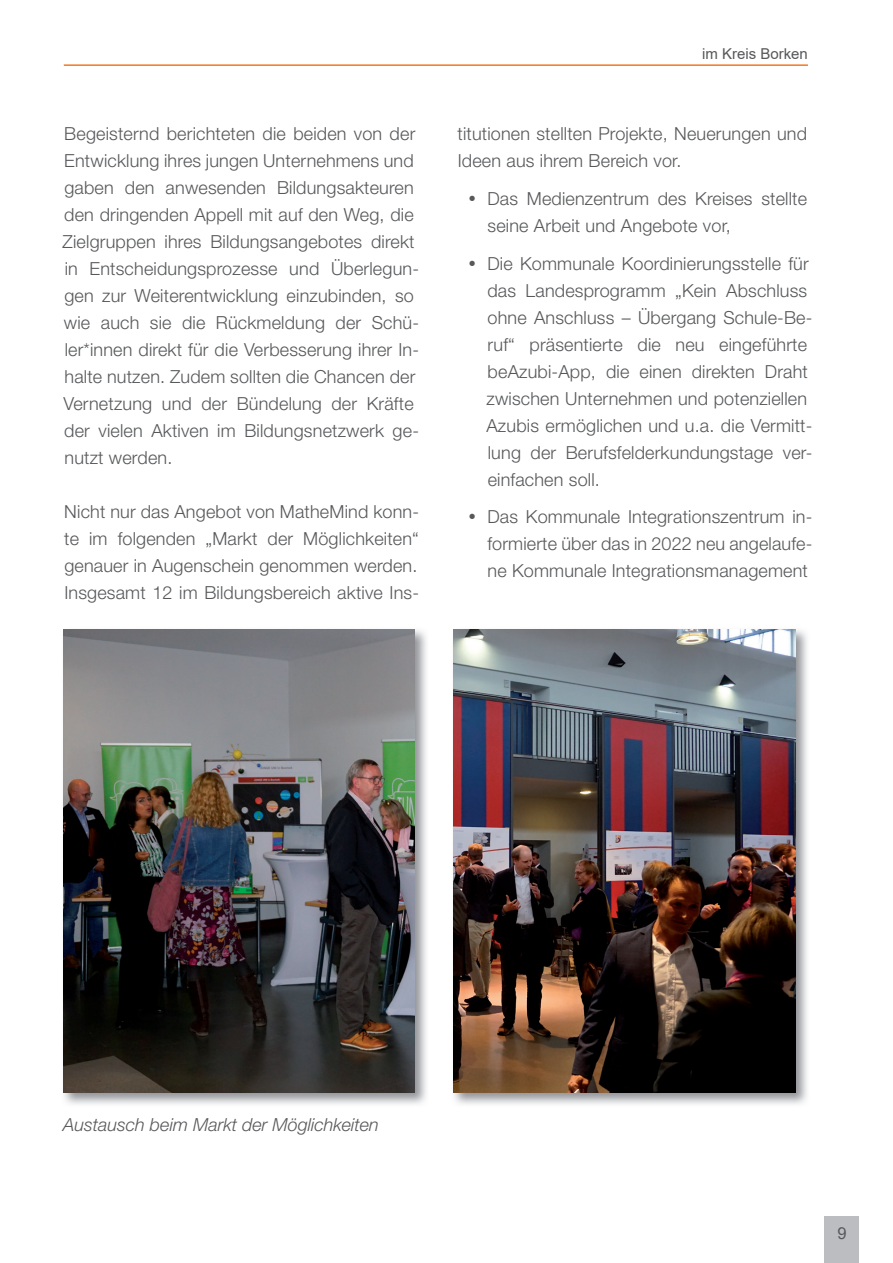
<style>
.page{position:relative;width:893px;height:1263px;background:#fff}
.page>*{position:absolute;margin:0;border:0;box-sizing:border-box;transform-origin:0 0}
.t1{font:300 18px/27px "Helvetica Neue LT Std";letter-spacing:.01em;color:#57585a}
.t2{font:italic 300 18px "Helvetica Neue LT Std";color:#57585a}
.t3{font:16.5px "Arial";color:#57585a}
.t4{font:15px "Arial";color:#57585a}
</style>
<div class="page">
<div style="left:825px;top:1216px;width:34px;height:47px;background:#bcbdc0"></div>
<hr style="left:64px;top:64px;width:744px;height:2px;background:#f47721">
<img style="left:453px;top:629px;width:354px;height:475px">
<img style="left:454px;top:629px;width:341px;height:464px">
<img style="left:63px;top:629px;width:363px;height:475px">
<img style="left:64px;top:629px;width:351px;height:464px">
<p class="t1" style="left:63px;top:120px;width:358px">Begeisternd berichteten die beiden von der Entwicklung ihres jungen Unternehmens und gaben den anwesenden Bildungsakteuren den dringenden Appell mit auf den Weg, die Zielgruppen ihres Bildungsangebotes direkt in Entscheidungsprozesse und Überlegun&shy;gen zur Weiterentwicklung einzubinden, so wie auch sie die Rückmeldung der Schü&shy;ler*innen direkt für die Verbesserung ihrer In&shy;halte nutzen. Zudem sollten die Chancen der Vernetzung und der Bündelung der Kräfte der vielen Aktiven im Bildungsnetzwerk ge&shy;nutzt werden.</p>
<p class="t1" style="left:64px;top:498px;width:356px;text-align:justify">Nicht nur das Angebot von MatheMind konn&shy;te im folgenden „Markt der Möglichkeiten“ genauer in Augenschein genommen werden.<br>Insgesamt 12 im Bildungsbereich aktive Ins-</p>
<p class="t4" style="left:702px;top:43px;width:107px">im Kreis Borken</p>
<p class="t1" style="left:458px;top:120px;width:351px">titutionen stellten Projekte, Neuerungen und<br>Ideen aus ihrem Bereich vor.</p>
<p class="t1" style="left:487px;top:185px;width:321px">Das Medienzentrum des Kreises stellte seine Arbeit und Angebote vor,</p>
<p class="t1" style="left:486px;top:249px;width:327px">Die Kommunale Koordinierungsstelle für das Landesprogramm „Kein Abschluss ohne Anschluss – Übergang Schule-Be&shy;ruf“ präsentierte die neu eingeführte beAzubi-App, die einen direkten Draht zwischen Unternehmen und potenziellen Azubis ermöglichen und u.a. die Vermitt&shy;lung der Berufsfelderkundungstage ver&shy;einfachen soll.</p>
<p class="t1" style="left:487px;top:503px;width:327px;text-align:justify">Das Kommunale Integrationszentrum in&shy;formierte über das in 2022 neu angelaufe&shy;ne Kommunale Integrationsmanagement</p>
<p class="t2" style="left:63px;top:1114px;width:317px">Austausch beim Markt der Möglichkeiten</p>
<p class="t3" style="left:837px;top:1222px;width:11px">9</p>
</div>
